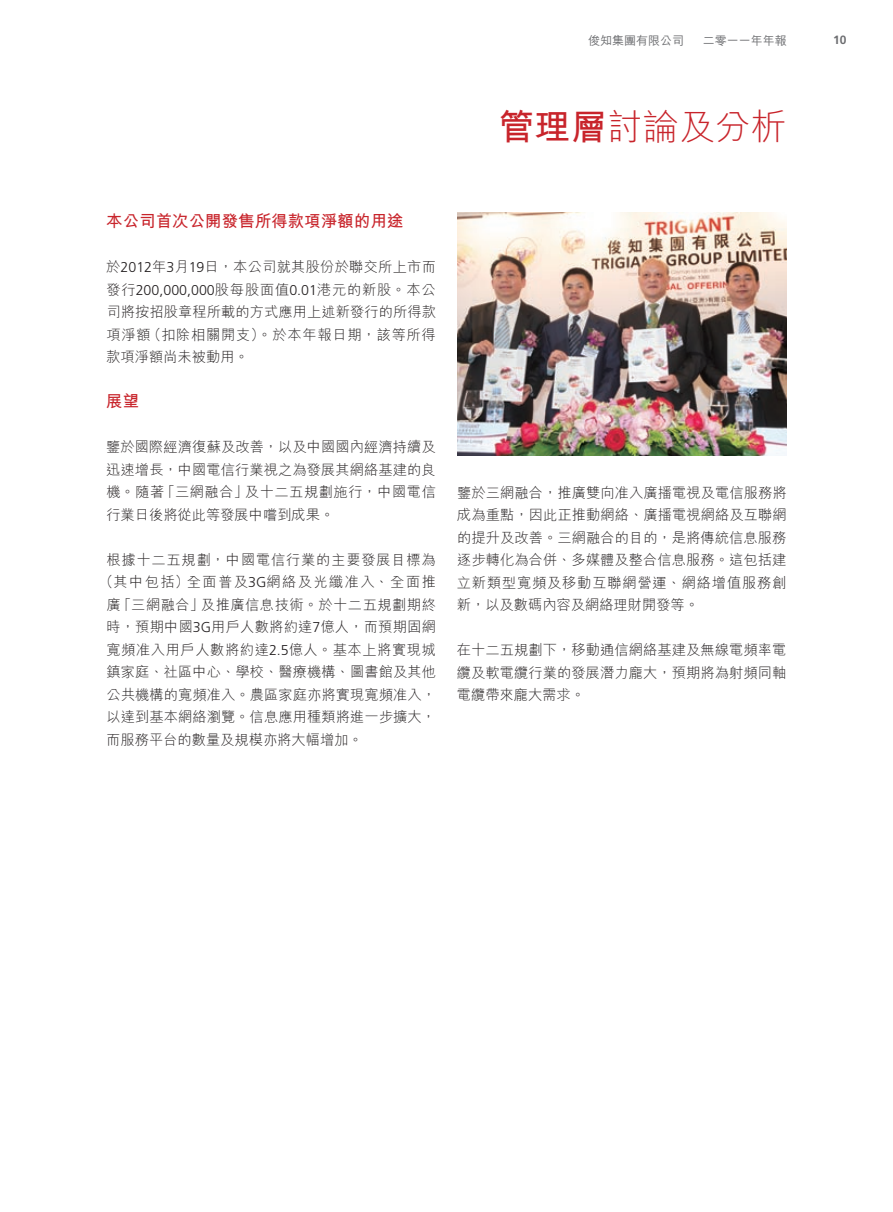
<style>
.page{position:relative;width:893px;height:1212px;background:#fff}
.page>*{position:absolute;margin:0;border:0;box-sizing:border-box;transform-origin:0 0}
.t1{font:300 36px "M Hei HK";color:#c8242b}
.t2{font:700 16.5px "M Hei HK";color:#c8242b}
.t3{font:300 14.25px/22.5px "M Hei HK";letter-spacing:.005em;color:#231f20}
.t4{font:300 14.25px/22.5px "M Hei HK";letter-spacing:.055em;color:#231f20;text-align:right}
.t5{font:500 12px "M Hei HK";color:#6c6d70}
.t6{font:700 12px "Frutiger LT Std";color:#6c6d70}
.s1{font-weight:700}
.s2{font-family:"Frutiger LT Std"}
</style>
<div class="page">
<img style="left:457px;top:213px;width:330px;height:242px">
<p class="t5" style="left:588px;top:32px;width:97px">俊知集團有限公司</p>
<p class="t5" style="left:703px;top:32px;width:85px">二零一一年年報</p>
<h1 class="t1" style="left:499px;top:101px;width:289px"><span class="s1">管理層</span>討論及分析</h1>
<p class="t2" style="left:106px;top:209px;width:298px">本公司首次公開發售所得款項淨額的用途</p>
<p class="t3" style="left:106px;top:255px;width:331px;text-align:right">於<span class="s2">2012</span>年月<span class="s2">3 19</span>日，本公司就其股份於聯交所上市而發行<span class="s2">200,000,000</span>股每股面值<span class="s2">0.01</span>港元的新股。本公司將按招股章程所載的方式應用上述新發行的所得款（扣除相關開支）。於本年報日期，該等所得</p>
<p class="t3" style="left:106px;top:323px;width:144px">項淨額<br>款項淨額尚未被動用。</p>
<p class="t2" style="left:106px;top:389px;width:34px">展望</p>
<p class="t3" style="left:106px;top:435px;width:331px;text-align:right">鑒於國際經濟復蘇及改善，以及中國國內經濟持續及迅速增長，中國電信行業視之為發展其網絡基建的良及十二五規劃施行，中國電信</p>
<p class="t3" style="left:161px;top:480px;width:89px">「三網融合」</p>
<p class="t3" style="left:106px;top:480px;width:230px">機。隨著<br>行業日後將從此等發展中嚐到成果。</p>
<p class="t4" style="left:99px;top:548px;width:338px">根據十二五規劃，中國電信行業的主要發展目標為（其中包括）全面普及<span class="s2">3G</span>網絡及光纖准入、全面推及推廣信息技術。於十二五規劃期終</p>
<p class="t3" style="left:117px;top:593px;width:88px">「三網融合」</p>
<p class="t3" style="left:106px;top:593px;width:331px">廣<br>時，預期中國<span class="s2">3G</span>用戶人數將約達<span class="s2">7</span>億人，而預期固網寬頻准入用戶人數將約達<span class="s2">2.5</span>億人。基本上將實現城鎮家庭、社區中心、學校、醫療機構、圖書館及其他公共機構的寬頻准入。農區家庭亦將實現寬頻准入，以達到基本網絡瀏覽。信息應用種類將進一步擴大，而服務平台的數量及規模亦將大幅增加。</p>
<p class="t3" style="left:457px;top:480px;width:331px;text-align:justify">鑒於三網融合，推廣雙向准入廣播電視及電信服務將成為重點，因此正推動網絡、廣播電視網絡及互聯網的提升及改善。三網融合的目的，是將傳統信息服務逐步轉化為合併、多媒體及整合信息服務。這包括建立新類型寬頻及移動互聯網營運、網絡增值服務創新，以及數碼內容及網絡理財開發等。</p>
<p class="t3" style="left:457px;top:638px;width:331px;text-align:justify">在十二五規劃下，移動通信網絡基建及無線電頻率電纜及軟電纜行業的發展潛力龐大，預期將為射頻同軸電纜帶來龐大需求。</p>
<p class="t6" style="left:833px;top:33px;width:15px">10</p>
</div>
